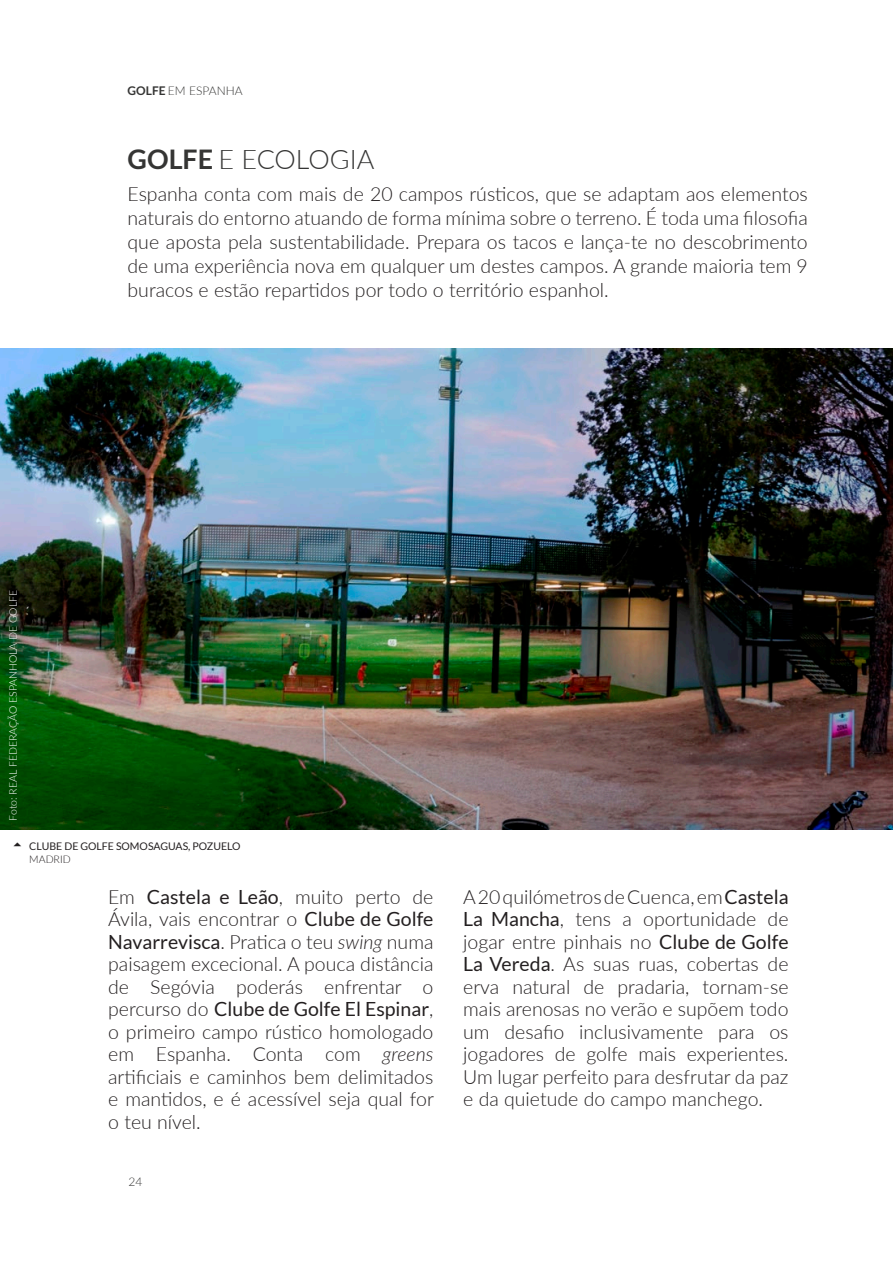
<style>
.page{position:relative;width:893px;height:1263px;background:#fff}
.page>*{position:absolute;margin:0;border:0;box-sizing:border-box;transform-origin:0 0}
.t1{font:300 27px "Lato";color:#353534}
.Body{font:300 19.5px/22.5px "Lato";color:#231f20;text-align:justify}
.t2{font:300 12px "Lato";color:#353534}
.PIE_ARRIBA{font:300 10.5px "Lato";color:#fff}
.t3{font:10.5px "Lato";color:#231f20}
.SUBPIE_ARRIBA{font:300 10.5px "Lato";color:#231f20}
.s1{font-weight:700}
.s2{font-weight:400}
.s3{font-style:italic}
</style>
<div class="page">
<img style="left:0;top:349px;width:893px;height:480px">
<p class="t2" style="left:128px;top:82px;width:117px"><span class="s1">GOLFE</span> EM ESPANHA</p>
<h2 class="t1" style="left:128px;top:140px;width:248px"><span class="s1">GOLFE</span> E ECOLOGIA</h2>
<p class="Body" style="left:128px;top:182px;width:682px;line-height:24px">Espanha conta com mais de 20 campos rústicos, que se adaptam aos elementos naturais do entorno atuando de forma mínima sobre o terreno. É toda uma filosofia que aposta pela sustentabilidade. Prepara os tacos e lança-te no descobrimento de uma experiência nova em qualquer um destes campos. A grande maioria tem 9 buracos e estão repartidos por todo o território espanhol.</p>
<p class="PIE_ARRIBA" style="left:6px;top:820px;width:232px;rotate:-90deg">Foto: REAL FEDERAÇÃO ESPANHOLA DE GOLFE</p>
<p class="t3" style="left:29px;top:841px;width:213px">CLUBE DE GOLFE SOMOSAGUAS, POZUELO</p>
<p class="SUBPIE_ARRIBA" style="left:29px;top:852px;width:43px">MADRID</p>
<p class="Body" style="left:108px;top:885px;width:327px">Em <span class="s2">Castela e Leão</span>, muito perto de Ávila, vais encontrar o <span class="s2">Clube de Golfe Navarrevisca</span>. Pratica o teu <span class="s3">swing</span> numa paisagem excecional. A pouca distância de Segóvia poderás enfrentar o percurso do <span class="s2">Clube de Golfe El Espinar</span>, o primeiro campo rústico homologado em Espanha. Conta com <span class="s3">greens </span>artificiais e caminhos bem delimitados e mantidos, e é acessível seja qual for o teu nível.</p>
<p class="Body" style="left:463px;top:885px;width:327px">A 20 quilómetros de Cuenca, em <span class="s2">Castela La Mancha</span>, tens a oportunidade de jogar entre pinhais no <span class="s2">Clube de Golfe La Vereda</span>. As suas ruas, cobertas de erva natural de pradaria, tornam-se mais arenosas no verão e supõem todo um desafio inclusivamente para os jogadores de golfe mais experientes.<br>Um lugar perfeito para desfrutar da paz e da quietude do campo manchego.</p>
<p class="t2" style="left:128px;top:1173px;width:15px">24</p>
</div>
